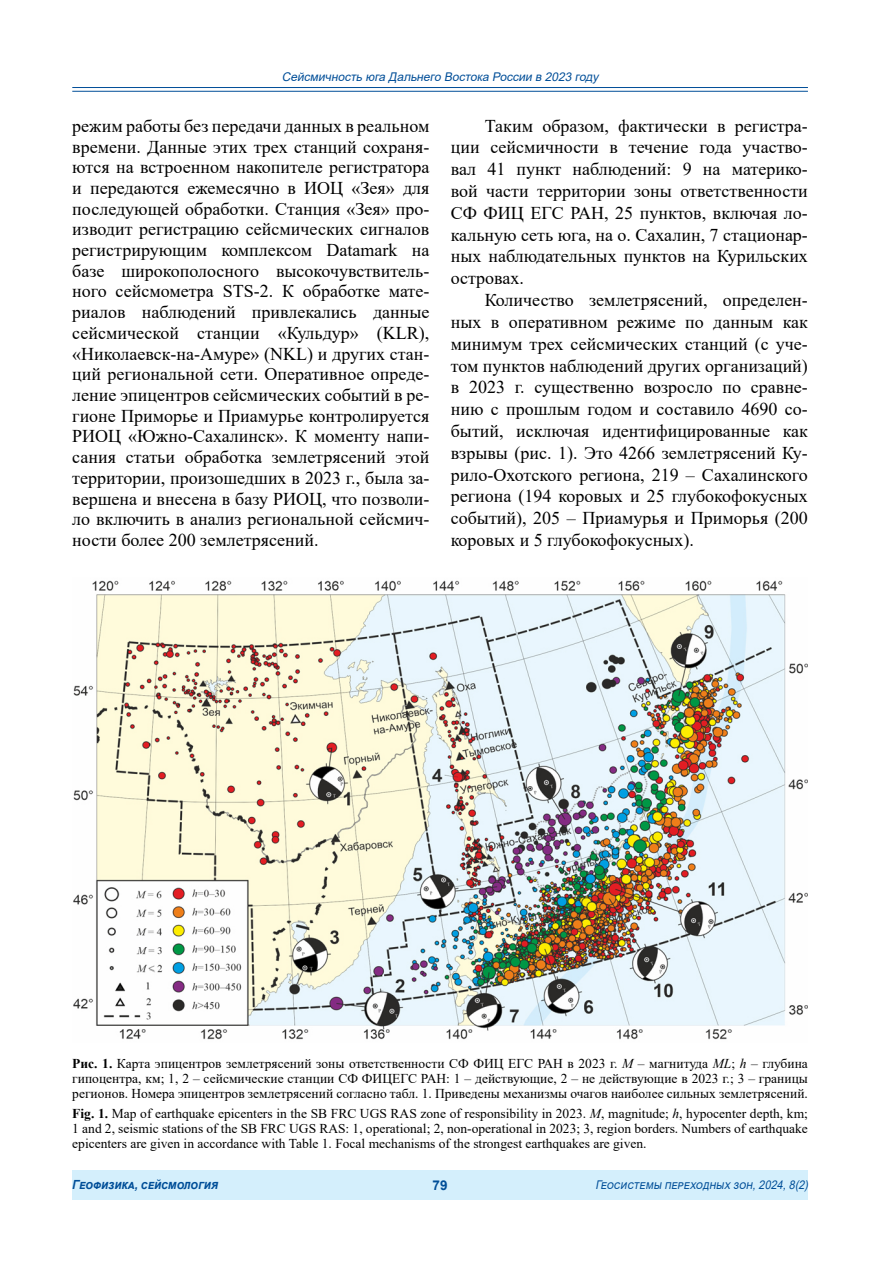
<style>
.page{position:relative;width:893px;height:1263px;background:#fff}
.page>*{position:absolute;margin:0;border:0;box-sizing:border-box;transform-origin:0 0}
.t1{font:18px/20.7px "Times New Roman";color:#000;text-align:justify}
.t2{font:13.5px/15px "Times New Roman";color:#000;text-align:justify}
.t3{font:700 13.5px "Arial";color:#004e98}
.t4{font:italic 700 12.6px "Arial";letter-spacing:-.005em;color:#004e98;scale:.9 1}
.t5{font:italic 12px "Arial";color:#004e98}
.t6{font:italic 12px "Arial";color:#004e98;scale:.9 1}
.s1{font-weight:700}
.s2{font-style:italic}
</style>
<div class="page">
<div style="left:72px;top:1170px;width:736px;height:30px;background:#d4effc"></div>
<hr style="left:72px;top:87px;width:736px;height:1px;background:#004e98">
<hr style="left:72px;top:91px;width:736px;height:1px;background:#004e98">
<img style="left:73px;top:580px;width:735px;height:460px">
<p class="t5" style="left:282px;top:69px;width:321px">Сейсмичность юга Дальнего Востока России в 2023 году</p>
<p class="t1" style="left:72px;top:115px;width:359px">режим работы без передачи данных в реальном времени. Данные этих трех станций сохраня&shy;ются на встроенном накопителе регистратора и передаются ежемесячно в ИОЦ «Зея» для последующей обработки. Станция «Зея» про&shy;изводит регистрацию сейсмических сигналов регистрирующим комплексом Datamark на базе широкополосного высокочувствитель&shy;ного сейсмометра STS-2. К обработке мате&shy;риалов наблюдений привлекались данные сейсмической станции «Кульдур» (KLR), «Николаевск-на-Амуре» (NKL) и других стан&shy;ций региональной сети. Оперативное опреде&shy;ление эпицентров сейсмических событий в ре&shy;гионе Приморье и Приамурье контролируется РИОЦ «Южно-Сахалинск». К моменту напи&shy;сания статьи обработка землетрясений этой территории, произошедших в 2023 г., была за&shy;вершена и внесена в базу РИОЦ, что позволи&shy;ло включить в анализ региональной сейсмич&shy;ности более 200 землетрясений.</p>
<p class="t1" style="left:451px;top:114px;width:359px;line-height:21.8px;text-indent:34px">Таким образом, фактически в регистра&shy;ции сейсмичности в течение года участво&shy;вал 41 пункт наблюдений: 9 на материко&shy;вой части территории зоны ответственности СФ ФИЦ ЕГС РАН, 25 пунктов, включая ло&shy;кальную сеть юга, на о. Сахалин, 7 стационар&shy;ных наблюдательных пунктов на Курильских островах.</p>
<p class="t1" style="left:451px;top:289px;width:359px;line-height:21.8px;text-indent:34px">Количество землетрясений, определен&shy;ных в оперативном режиме по данным как минимум трех сейсмических станций (с уче&shy;том пунктов наблюдений других организаций) в 2023 г. существенно возросло по сравне&shy;нию с прошлым годом и составило 4690 со&shy;бытий, исключая идентифицированные как взрывы (рис. 1). Это 4266 землетрясений Ку&shy;рило-Охотского региона, 219 – Сахалинского региона (194 коровых и 25 глубокофокусных событий), 205 – Приамурья и Приморья (200 коровых и 5 глубокофокусных).</p>
<p class="t2" style="left:72px;top:1056px;width:737px"><span class="s1">Рис. 1.</span> Карта эпицентров землетрясений зоны ответственности СФ ФИЦ ЕГС РАН в 2023 г. <span class="s2">M</span> – магнитуда <span class="s2">ML</span>; <span class="s2">h</span> – глубина гипоцентра, км; 1, 2 – сейсмические станции СФ ФИЦЕГС РАН: 1 – действующие, 2 – не действующие в 2023 г.; 3 – границы регионов. Номера эпицентров землетрясений согласно табл. 1. Приведены механизмы очагов наиболее сильных землетрясений.</p>
<p class="t2" style="left:72px;top:1105px;width:737px"><span class="s1">Fig. 1.</span> Map of earthquake epicenters in the SB FRC UGS RAS zone of responsibility in 2023. <span class="s2">M</span>, magnitude; <span class="s2">h</span>, hypocenter depth, km; 1 and 2, seismic stations of the SB FRC UGS RAS: 1, operational; 2, non-operational in 2023; 3, region borders. Numbers of earthquake epicenters are given in accordance with Table 1. Focal mechanisms of the strongest earthquakes are given.</p>
<p class="t4" style="left:72px;top:1176px;width:163px">Геофизика, сейсмология</p>
<p class="t3" style="left:433px;top:1175px;width:16px">79</p>
<p class="t6" style="left:596px;top:1176px;width:241px">Геосистемы переходных зон,2024,8(2)</p>
</div>
